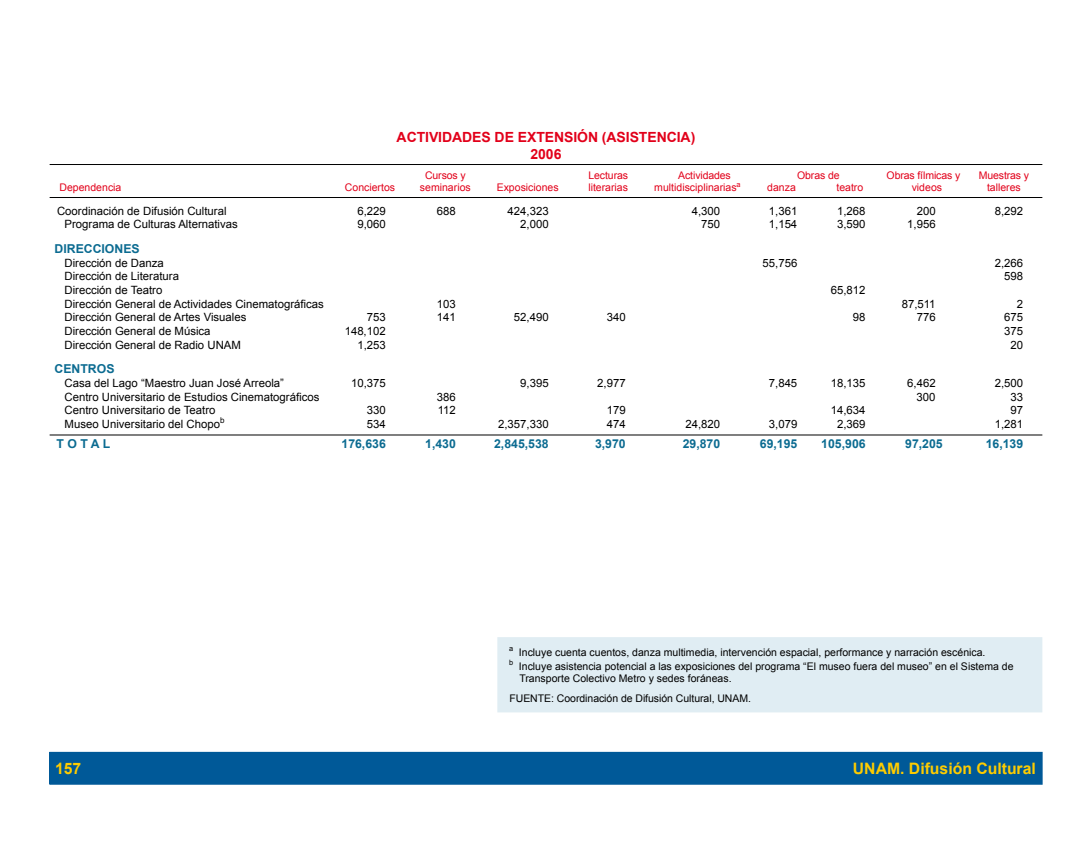
<style>
.page{position:relative;width:1092px;height:844px;background:#fff}
.page>*{position:absolute;margin:0;border:0;box-sizing:border-box;transform-origin:0 0}
.t1{font:700 15.75px "Arial";color:#fecc00}
.t2{font:700 14px/16.8px "Arial";letter-spacing:-.005em;color:#e2001a;text-align:center}
.t3{font:700 12.25px "Arial";color:#0b6b91}
.t4{font:11.38px "Arial";color:#000}
.t5{font:10.5px/14.2px "Arial";color:#000}
.t6{font:10.5px "Arial";color:#e2001a}
.t7{font:8.05px "Arial";color:#000}
.t8{font:7.35px "Arial";color:#e2001a}
.t9{font:7.35px "Arial";color:#000}
</style>
<div class="page">
<div style="left:50px;top:752px;width:992px;height:32px;background:#005998"></div>
<hr style="left:50px;top:164px;width:992px;height:1px;background:#000">
<hr style="left:50px;top:197px;width:992px;height:1px;background:#000">
<hr style="left:50px;top:434px;width:992px;height:1px;background:#000">
<div style="left:498px;top:637px;width:543px;height:74px;background:#e0edf3"></div>
<div style="left:497px;top:637px;width:545px;height:75px;border:2px solid #e0edf3"></div>
<p class="t2" style="left:396px;top:128px;width:300px">ACTIVIDADES DE EXTENSIÓN (ASISTENCIA)<br>2006</p>
<p class="t6" style="left:425px;top:169px;width:42px">Cursos y</p>
<p class="t6" style="left:588px;top:169px;width:41px">Lecturas</p>
<p class="t6" style="left:678px;top:169px;width:54px">Actividades</p>
<p class="t6" style="left:797px;top:169px;width:44px">Obras de</p>
<p class="t6" style="left:886px;top:169px;width:75px">Obras fílmicas y</p>
<p class="t6" style="left:978px;top:169px;width:52px">Muestras y</p>
<p class="t6" style="left:59px;top:182px;width:63px">Dependencia</p>
<p class="t6" style="left:345px;top:182px;width:52px">Conciertos</p>
<p class="t6" style="left:420px;top:182px;width:52px">seminarios</p>
<p class="t6" style="left:496px;top:182px;width:63px">Exposiciones</p>
<p class="t6" style="left:588px;top:182px;width:41px">literarias</p>
<p class="t6" style="left:654px;top:182px;width:84px">multidisciplinarias</p>
<p class="t8" style="left:736px;top:180px;width:6px">a</p>
<p class="t6" style="left:767px;top:182px;width:30px">danza</p>
<p class="t6" style="left:836px;top:182px;width:28px">teatro</p>
<p class="t6" style="left:911px;top:182px;width:32px">videos</p>
<p class="t6" style="left:986px;top:182px;width:35px">talleres</p>
<p class="t4" style="left:57px;top:204px;width:171px">Coordinación de Difusión Cultural</p>
<p class="t4" style="left:357px;top:204px;width:30px">6,229</p>
<p class="t4" style="left:437px;top:204px;width:20px">688</p>
<p class="t4" style="left:507px;top:204px;width:43px">424,323</p>
<p class="t4" style="left:691px;top:204px;width:30px">4,300</p>
<p class="t4" style="left:768px;top:204px;width:30px">1,361</p>
<p class="t4" style="left:837px;top:204px;width:30px">1,268</p>
<p class="t4" style="left:916px;top:204px;width:20px">200</p>
<p class="t4" style="left:994px;top:204px;width:30px">8,292</p>
<p class="t4" style="left:64px;top:218px;width:175px">Programa de Culturas Alternativas</p>
<p class="t4" style="left:357px;top:218px;width:30px">9,060</p>
<p class="t4" style="left:520px;top:218px;width:30px">2,000</p>
<p class="t4" style="left:701px;top:218px;width:20px">750</p>
<p class="t4" style="left:768px;top:218px;width:30px">1,154</p>
<p class="t4" style="left:837px;top:218px;width:30px">3,590</p>
<p class="t4" style="left:907px;top:218px;width:30px">1,956</p>
<p class="t3" style="left:55px;top:242px;width:87px">DIRECCIONES</p>
<p class="t4" style="left:64px;top:256px;width:101px">Dirección de Danza</p>
<p class="t4" style="left:762px;top:256px;width:36px">55,756</p>
<p class="t4" style="left:994px;top:256px;width:30px">2,266</p>
<p class="t4" style="left:64px;top:270px;width:116px">Dirección de Literatura</p>
<p class="t4" style="left:1004px;top:270px;width:20px">598</p>
<p class="t4" style="left:64px;top:283px;width:99px">Dirección de Teatro</p>
<p class="t4" style="left:830px;top:283px;width:36px">65,812</p>
<p class="t4" style="left:64px;top:297px;width:261px">Dirección General de Actividades Cinematográficas</p>
<p class="t4" style="left:437px;top:297px;width:20px">103</p>
<p class="t4" style="left:901px;top:297px;width:35px">87,511</p>
<p class="t4" style="left:1016px;top:297px;width:8px">2</p>
<p class="t4" style="left:64px;top:311px;width:183px">Dirección General de Artes Visuales</p>
<p class="t4" style="left:367px;top:311px;width:20px">753</p>
<p class="t4" style="left:437px;top:311px;width:20px">141</p>
<p class="t4" style="left:514px;top:311px;width:36px">52,490</p>
<p class="t4" style="left:606px;top:311px;width:20px">340</p>
<p class="t4" style="left:852px;top:311px;width:14px">98</p>
<p class="t4" style="left:916px;top:311px;width:20px">776</p>
<p class="t4" style="left:1004px;top:311px;width:20px">675</p>
<p class="t4" style="left:64px;top:324px;width:148px">Dirección General de Música</p>
<p class="t4" style="left:344px;top:324px;width:43px">148,102</p>
<p class="t4" style="left:1004px;top:324px;width:20px">375</p>
<p class="t4" style="left:64px;top:338px;width:178px">Dirección General de Radio UNAM</p>
<p class="t4" style="left:357px;top:338px;width:30px">1,253</p>
<p class="t4" style="left:1010px;top:338px;width:14px">20</p>
<p class="t3" style="left:55px;top:362px;width:61px">CENTROS</p>
<p class="t4" style="left:64px;top:376px;width:221px">Casa del Lago “Maestro Juan José Arreola”</p>
<p class="t4" style="left:351px;top:376px;width:36px">10,375</p>
<p class="t4" style="left:520px;top:376px;width:30px">9,395</p>
<p class="t4" style="left:597px;top:376px;width:30px">2,977</p>
<p class="t4" style="left:768px;top:376px;width:30px">7,845</p>
<p class="t4" style="left:830px;top:376px;width:36px">18,135</p>
<p class="t4" style="left:907px;top:376px;width:30px">6,462</p>
<p class="t4" style="left:994px;top:376px;width:30px">2,500</p>
<p class="t4" style="left:64px;top:390px;width:256px">Centro Universitario de Estudios Cinematográficos</p>
<p class="t4" style="left:437px;top:390px;width:20px">386</p>
<p class="t4" style="left:916px;top:390px;width:20px">300</p>
<p class="t4" style="left:1010px;top:390px;width:14px">33</p>
<p class="t4" style="left:64px;top:404px;width:152px">Centro Universitario de Teatro</p>
<p class="t4" style="left:367px;top:404px;width:20px">330</p>
<p class="t4" style="left:437px;top:404px;width:20px">112</p>
<p class="t4" style="left:606px;top:404px;width:20px">179</p>
<p class="t4" style="left:830px;top:404px;width:36px">14,634</p>
<p class="t4" style="left:1010px;top:404px;width:14px">97</p>
<p class="t4" style="left:64px;top:417px;width:157px">Museo Universitario del Chopo</p>
<p class="t7" style="left:220px;top:415px;width:6px">b</p>
<p class="t4" style="left:367px;top:417px;width:20px">534</p>
<p class="t4" style="left:498px;top:417px;width:52px">2,357,330</p>
<p class="t4" style="left:606px;top:417px;width:20px">474</p>
<p class="t4" style="left:685px;top:417px;width:36px">24,820</p>
<p class="t4" style="left:768px;top:417px;width:30px">3,079</p>
<p class="t4" style="left:837px;top:417px;width:30px">2,369</p>
<p class="t4" style="left:994px;top:417px;width:30px">1,281</p>
<p class="t3" style="left:57px;top:436px;width:55px">T O T A L</p>
<p class="t3" style="left:341px;top:436px;width:46px">176,636</p>
<p class="t3" style="left:425px;top:436px;width:32px">1,430</p>
<p class="t3" style="left:494px;top:436px;width:56px">2,845,538</p>
<p class="t3" style="left:595px;top:436px;width:32px">3,970</p>
<p class="t3" style="left:682px;top:436px;width:39px">29,870</p>
<p class="t3" style="left:759px;top:436px;width:39px">69,195</p>
<p class="t3" style="left:821px;top:436px;width:46px">105,906</p>
<p class="t3" style="left:905px;top:436px;width:39px">97,205</p>
<p class="t3" style="left:985px;top:436px;width:39px">16,139</p>
<p class="t9" style="left:509px;top:644px;width:6px">a</p>
<p class="t5" style="left:509px;top:644px;width:506px;text-indent:10px">Incluye cuenta cuentos, danza multimedia, intervención espacial, performance y narración escénica.<br><sup>b</sup> Incluye asistencia potencial a las exposiciones del programa “El museo fuera del museo” en el Sistema de</p>
<p class="t5" style="left:509px;top:669px;width:243px;line-height:19.1px;text-indent:10px">Transporte Colectivo Metro y sedes foráneas.<br>FUENTE: Coordinación de Difusión Cultural, UNAM.</p>
<h1 class="t1" style="left:55px;top:759px;width:28px">157</h1>
<h1 class="t1" style="left:852px;top:759px;width:184px">UNAM. Difusión Cultural</h1>
</div>
